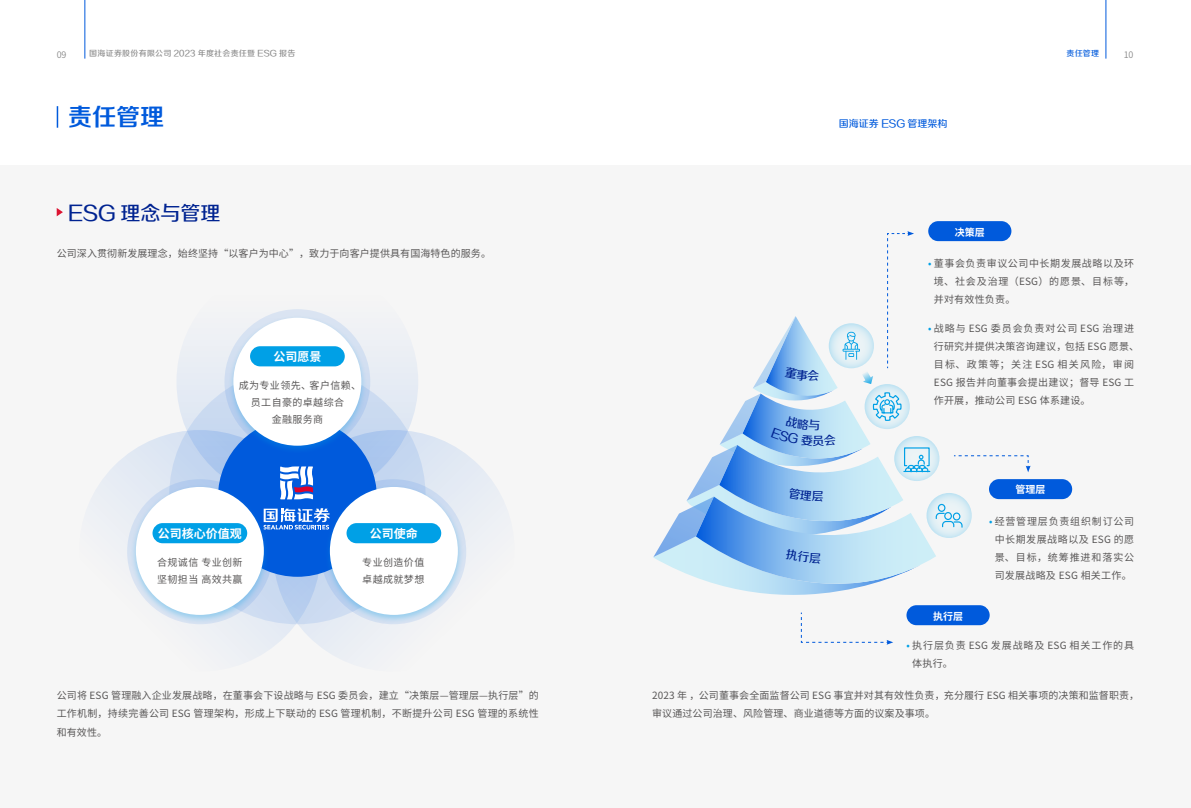
<style>
.page{position:relative;width:1191px;height:808px;background:#fff}
.page>*{position:absolute;margin:0;border:0;box-sizing:border-box;transform-origin:0 0}
.t1{font:24px "FZZZHONGJW GB1 0";color:#005adc}
.t2{font:20px "FZZZHUNHJW GB1 0";color:#002391}
.t3{font:700 12px "Source Han Sans CN";color:#fff}
.t4{font:10px/18px "Source Han Sans CN";letter-spacing:.025em;color:#595757}
.t5{font:10px/18px "Source Han Sans CN";letter-spacing:.05em;color:#595757;text-align:center}
.t6{font:10px/18px "Source Han Sans CN";letter-spacing:.09em;color:#595757}
.t7{font:10px "FZZZHUNHJW GB1 0";color:#005adc}
.t8{font:700 10px "Source Han Sans CN";color:#fff}
.t9{font:9px "Source Han Sans CN";color:#898989}
.t10{font:8px "FZZZHUNHJW GB1 0";letter-spacing:.03em;color:#898989}
.t11{font:8px "FZZZHUNHJW GB1 0";color:#005adc}
.s1{color:#00a0e6}
</style>
<div class="page">
<div style="left:0;top:166px;width:1191px;height:642px;background:#f6f6f6"></div>
<svg style="left:176px;top:261px;width:242px;height:242px"></svg>
<svg style="left:93px;top:418px;width:168px;height:240px"></svg>
<svg style="left:261px;top:418px;width:241px;height:241px"></svg>
<svg style="left:169px;top:368px;width:256px;height:256px;background:#bdd2ef"></svg>
<div style="left:218px;top:418px;width:159px;height:159px;background:#005adc;border-radius:50%"></div>
<svg style="left:224px;top:309px;width:146px;height:145px"></svg>
<svg style="left:57px;top:106px;width:1px;height:22px"></svg>
<svg style="left:57px;top:208px;width:6px;height:8px"></svg>
<div style="left:928px;top:221px;width:83px;height:20px;background:#005adc;border-radius:10px"></div>
<div style="left:989px;top:479px;width:83px;height:20px;background:#005adc;border-radius:10px"></div>
<div style="left:130px;top:484px;width:139px;height:139px;background:#00a0e6;opacity:.3"></div>
<div style="left:136px;top:487px;width:128px;height:128px;background:#fff;border-radius:50%"></div>
<div style="left:324px;top:484px;width:139px;height:139px;background:#00a0e6;opacity:.3"></div>
<div style="left:330px;top:487px;width:128px;height:128px;background:#fff;border-radius:50%"></div>
<div style="left:228px;top:315px;width:139px;height:139px;background:#00a0e6;opacity:.3"></div>
<div style="left:233px;top:318px;width:128px;height:128px;background:#fff;border-radius:50%"></div>
<div style="left:250px;top:346px;width:95px;height:20px;background:#00a0e6;border-radius:10px"></div>
<div style="left:152px;top:523px;width:95px;height:20px;background:#00a0e6;border-radius:10px"></div>
<div style="left:346px;top:523px;width:95px;height:20px;background:#00a0e6;border-radius:10px"></div>
<svg style="left:280px;top:466px;width:33px;height:33px"></svg>
<svg style="left:263px;top:508px;width:66px;height:21px"></svg>
<hr style="left:84px;top:0;width:1px;height:59px;background:#005adc">
<hr style="left:1105px;top:0;width:1px;height:59px;background:#005adc">
<svg style="left:653px;top:231px;width:377px;height:414px"></svg>
<p class="t9" style="left:57px;top:49px;width:11px">09</p>
<p class="t10" style="left:89px;top:49px;width:207px">国海证券股份有限公司 2023 年度社会责任暨 ESG 报告</p>
<p class="t11" style="left:1066px;top:49px;width:34px">责任管理</p>
<p class="t9" style="left:1123px;top:49px;width:11px">10</p>
<h1 class="t1" style="left:68px;top:104px;width:97px">责任管理</h1>
<h2 class="t2" style="left:68px;top:202px;width:154px">ESG 理念与管理</h2>
<p class="t4" style="left:57px;top:245px;width:436px">公司深入贯彻新发展理念，始终坚持“以客户为中心”，致力于向客户提供具有国海特色的服务。</p>
<p class="t3" style="left:273px;top:350px;width:49px">公司愿景</p>
<p class="t4" style="left:239px;top:377px;width:124px;line-height:17.1px;text-align:center">成为专业领先、客户信赖、员工自豪的卓越综合<br>金融服务商</p>
<p class="t3" style="left:158px;top:527px;width:85px">公司核心价值观</p>
<p class="t3" style="left:370px;top:527px;width:49px">公司使命</p>
<p class="t4" style="left:157px;top:554px;width:87px;line-height:17.1px">合规诚信 专业创新坚韧担当 高效共赢</p>
<p class="t4" style="left:362px;top:554px;width:63px;line-height:17.1px">专业创造价值卓越成就梦想</p>
<p class="t7" style="left:839px;top:119px;width:110px">国海证券 ESG 管理架构</p>
<p class="t8" style="left:954px;top:227px;width:31px">决策层</p>
<p class="t4" style="left:934px;top:254px;width:202px;text-align:justify;text-indent:-6px"><span class="s1">•</span> 董事会负责审议公司中长期发展战略以及环境、社会及治理（ESG）的愿景、目标等，并对有效性负责。</p>
<p class="t4" style="left:934px;top:320px;width:207px;text-indent:-6px"><span class="s1">•</span> 战略与 ESG 委员会负责对公司 ESG 治理进行研究并提供决策咨询建议，包括 ESG 愿景、目标、政策等；关注 ESG 相关风险，审阅<br>ESG 报告并向董事会提出建议；督导 ESG 工作开展，推动公司 ESG 体系建设。</p>
<p class="t8" style="left:1015px;top:485px;width:31px">管理层</p>
<p class="t8" style="left:933px;top:611px;width:31px">执行层</p>
<p class="t5" style="left:989px;top:513px;width:147px"><span class="s1">•</span> 经营管理层负责组织制订公司中长期发展战略以及 ESG 的愿景、目标，统筹推进和落实公司发展战略及 ESG 相关工作。</p>
<p class="t6" style="left:912px;top:637px;width:223px;text-indent:-6px"><span class="s1">•</span> 执行层负责 ESG 发展战略及 ESG 相关工作的具体执行。</p>
<p class="t4" style="left:57px;top:687px;width:484px;text-align:justify">公司将 ESG 管理融入企业发展战略，在董事会下设战略与 ESG 委员会，建立“决策层—管理层—执行层”的工作机制，持续完善公司 ESG 管理架构，形成上下联动的 ESG 管理机制，不断提升公司 ESG 管理的系统性和有效性。</p>
<p class="t4" style="left:652px;top:687px;width:488px">2023 年 ，公司董事会全面监督公司 ESG 事宜并对其有效性负责，充分履行 ESG 相关事项的决策和监督职责，审议通过公司治理、风险管理、商业道德等方面的议案及事项。</p>
</div>
